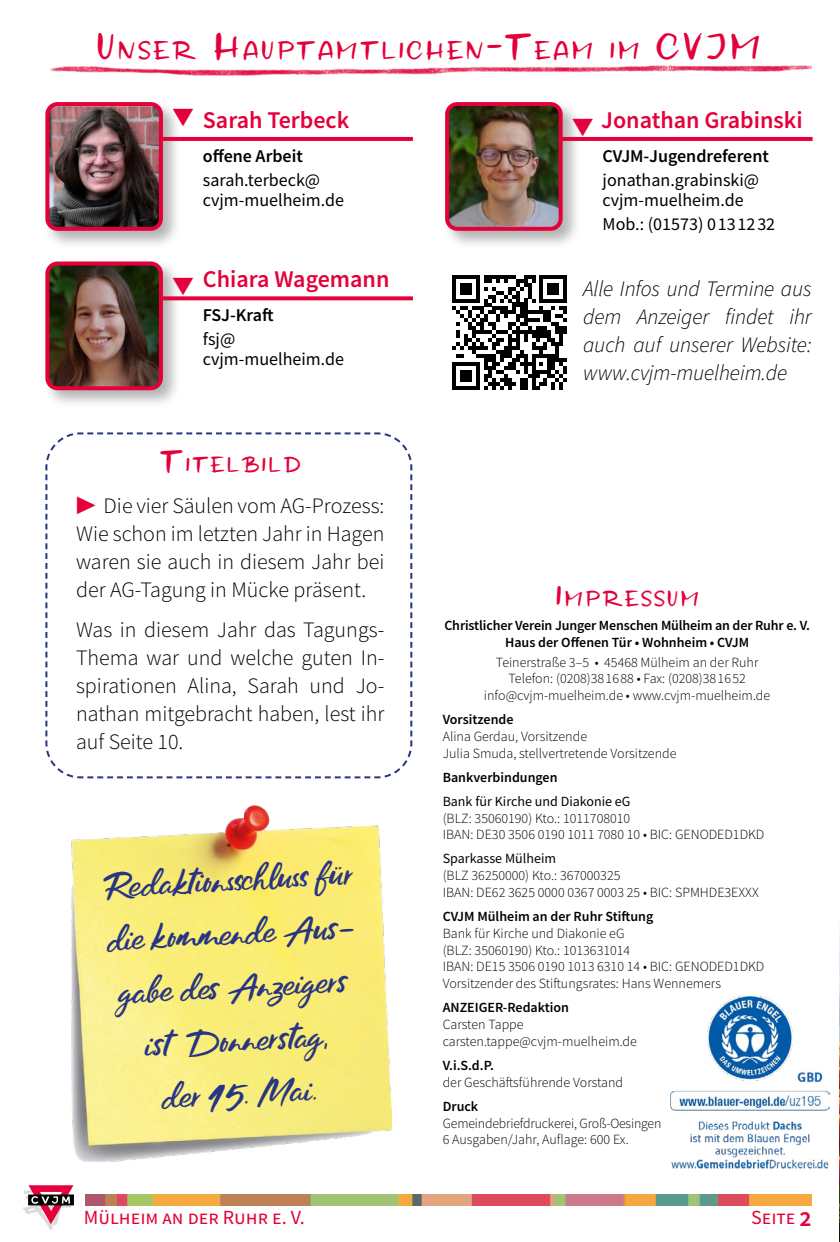
<style>
.page{position:relative;width:840px;height:1242px;background:#fff}
.page>*{position:absolute;margin:0;border:0;box-sizing:border-box;transform-origin:0 0}
.t1{font:26px/53.4px "Los Banditos Script";color:#283583;text-align:center}
.t2{font:600 24px "Source Sans Pro";color:#e4003a}
.t3{font:300 22px/28px "Source Sans Pro";color:#000;text-align:justify}
.t4{font:italic 300 22px/28px "Source Sans Pro";letter-spacing:-.005em;color:#000;text-align:justify}
.t5{font:20px "Source Sans Pro";color:#e4003a}
.t6{font:19.6px "Los Banditos Sans";letter-spacing:.07em;color:#e4003a;scale:1.1 1}
.t7{font:18px/20px "Source Sans Pro";color:#000}
.t8{font:600 18px "Source Sans Pro";color:#000}
.t9{font:16.8px "Los Banditos Sans";letter-spacing:.07em;color:#e4003a;scale:1.1 1}
.t10{font:300 14px/16.8px "Source Sans Pro";color:#000}
.t11{font:600 14px/16.8px "Source Sans Pro";color:#000;text-align:center}
.t12{font:14px "Source Sans Pro";color:#000}
.s1{font-size:28px}
.s2{font-weight:900;font-size:36px}
.s3{font-size:24px}
.s4{color:#e4003a}
.s5{font-weight:600;font-size:26px}
</style>
<div class="page">
<svg style="left:23px;top:1185px;width:50px;height:45px"></svg>
<img style="left:85px;top:1195px;width:726px;height:10px">
<svg style="left:45px;top:432px;width:368px;height:347px"></svg>
<div style="left:42px;top:99px;width:140px;height:151px;background:#000;opacity:.3"></div>
<img style="left:47px;top:107px;width:114px;height:122px">
<div style="left:45px;top:102px;width:118px;height:129px;border:4px solid #e4003a;border-radius:10px"></div>
<svg style="left:159px;top:137px;width:253px;height:4px"></svg>
<div style="left:42px;top:259px;width:140px;height:150px;background:#000;opacity:.3"></div>
<img style="left:47px;top:263px;width:114px;height:125px">
<div style="left:45px;top:261px;width:118px;height:129px;border:4px solid #e4003a;border-radius:10px"></div>
<svg style="left:159px;top:296px;width:253px;height:4px"></svg>
<img style="left:72px;top:805px;width:319px;height:356px">
<img style="left:670px;top:995px;width:158px;height:174px">
<img style="left:50px;top:65px;width:761px;height:11px">
<svg style="left:452px;top:275px;width:115px;height:114px"></svg>
<div style="left:441px;top:99px;width:140px;height:151px;background:#000;opacity:.3"></div>
<img style="left:447px;top:104px;width:113px;height:125px">
<div style="left:445px;top:102px;width:117px;height:129px;border:4px solid #e4003a;border-radius:10px"></div>
<svg style="left:559px;top:137px;width:253px;height:4px"></svg>
<h3 class="t6" style="left:95px;top:41px;width:602px"><span class="s1">U</span>NSER <span class="s1">H</span>AUPTAMTLICHEN<span class="s1">-T</span>EAM IM <span class="s1">CVJM</span></h3>
<h2 class="t2" style="left:170px;top:104px;width:180px"><span class="s2">▼</span> Sarah Terbeck</h2>
<p class="t8" style="left:203px;top:144px;width:101px">offene Arbeit</p>
<p class="t7" style="left:203px;top:170px;width:143px">sarah.terbeck@ cvjm-muelheim.de</p>
<h2 class="t2" style="left:170px;top:263px;width:221px"><span class="s2">▼</span> Chiara Wagemann</h2>
<p class="t8" style="left:203px;top:303px;width:72px">FSJ-Kraft</p>
<p class="t7" style="left:203px;top:329px;width:143px">fsj@ cvjm-muelheim.de</p>
<p class="t9" style="left:159px;top:456px;width:130px"><span class="s3">T</span>ITELBILD</p>
<h3 class="t3" style="left:76px;top:492px;width:310px"><span class="s4">▶</span> Die vier Säulen vom AG-Prozess:<br>Wie schon im letzten Jahr in Hagen waren sie auch in diesem Jahr bei der AG-Tagung in Mücke präsent.</h3>
<h3 class="t3" style="left:76px;top:615px;width:310px">Was in diesem Jahr das Tagungs-Thema war und welche guten In&shy;spirationen Alina, Sarah und Jo&shy;nathan mitgebracht haben, lest ihr auf Seite 10.</h3>
<h1 class="t1" style="left:102px;top:861px;width:250px;rotate:-3deg">Redaktionss chluss für die kommende Aus&shy;gabe des Anzeigers ist Donnerstag,<br>der 15. Mai.</h1>
<h2 class="t2" style="left:569px;top:104px;width:234px"><span class="s2">▼</span> Jonathan Grabinski</h2>
<p class="t8" style="left:602px;top:144px;width:168px">CVJM-Jugendreferent</p>
<p class="t7" style="left:602px;top:170px;width:158px">jonathan.grabinski@ cvjm-muelheim.de</p>
<p class="t7" style="left:602px;top:214px;width:174px">Mob.: (01573) 0131232</p>
<h3 class="t4" style="left:582px;top:275px;width:230px">Alle Infos und Termine aus dem Anzeiger findet ihr auch auf unserer Website: www.cvjm-muelheim.de</h3>
<p class="t9" style="left:554px;top:590px;width:133px"><span class="s3">I</span> MPRESSUM</p>
<p class="t11" style="left:444px;top:616px;width:367px">Christlicher Verein Junger Menschen Mülheim an der Ruhr e. V.<br>Haus der Offenen Tür • Wohnheim • CVJM</p>
<p class="t10" style="left:483px;top:653px;width:288px;text-align:center">Teinerstraße 3–5 • 45468 Mülheim an der Ruhr<br>Telefon: (0208)381688 • Fax: (0208)381652 info@cvjm-muelheim.de • www.cvjm-muelheim.de</p>
<p class="t11" style="left:442px;top:711px;width:72px">Vorsitzende</p>
<p class="t10" style="left:442px;top:728px;width:235px">Alina Gerdau, Vorsitzende<br>Julia Smuda, stellvertretende Vorsitzende</p>
<p class="t11" style="left:442px;top:768px;width:116px">Bankverbindungen</p>
<p class="t12" style="left:442px;top:792px;width:189px">Bank für Kirche und Diakonie eG</p>
<p class="t10" style="left:442px;top:809px;width:323px">(BLZ: 35060190) Kto.: 1011708010<br>IBAN: DE30 3506 0190 1011 7080 10 • BIC: GENODED1DKD</p>
<p class="t12" style="left:442px;top:850px;width:115px">Sparkasse Mülheim</p>
<p class="t10" style="left:442px;top:867px;width:317px">(BLZ 36250000) Kto.: 367000325<br>IBAN: DE62 3625 0000 0367 0003 25 • BIC: SPMHDE3EXXX</p>
<p class="t11" style="left:442px;top:908px;width:212px">CVJM Mülheim an der Ruhr Stiftung</p>
<p class="t10" style="left:442px;top:924px;width:323px">Bank für Kirche und Diakonie eG<br>(BLZ: 35060190) Kto.: 1013631014<br>IBAN: DE15 3506 0190 1013 6310 14 • BIC: GENODED1DKD Vorsitzender des Stiftungsrates: Hans Wennemers</p>
<p class="t11" style="left:442px;top:999px;width:128px">ANZEIGER-Redaktion</p>
<p class="t10" style="left:442px;top:1016px;width:196px">Carsten Tappe carsten.tappe@cvjm-muelheim.de</p>
<p class="t11" style="left:442px;top:1056px;width:53px">V.i.S.d.P.</p>
<p class="t10" style="left:442px;top:1073px;width:182px">der Geschäftsführende Vorstand</p>
<p class="t11" style="left:442px;top:1097px;width:37px">Druck</p>
<p class="t10" style="left:442px;top:1114px;width:220px">Gemeindebriefdruckerei, Groß-Oesingen<br>6 Ausgaben/Jahr, Auflage: 600 Ex.</p>
<h3 class="t5" style="left:84px;top:1204px;width:222px">Mülheim an der Ruhr e. V.</h3>
<h3 class="t5" style="left:750px;top:1205px;width:62px">Seite <span class="s5">2</span></h3>
</div>
